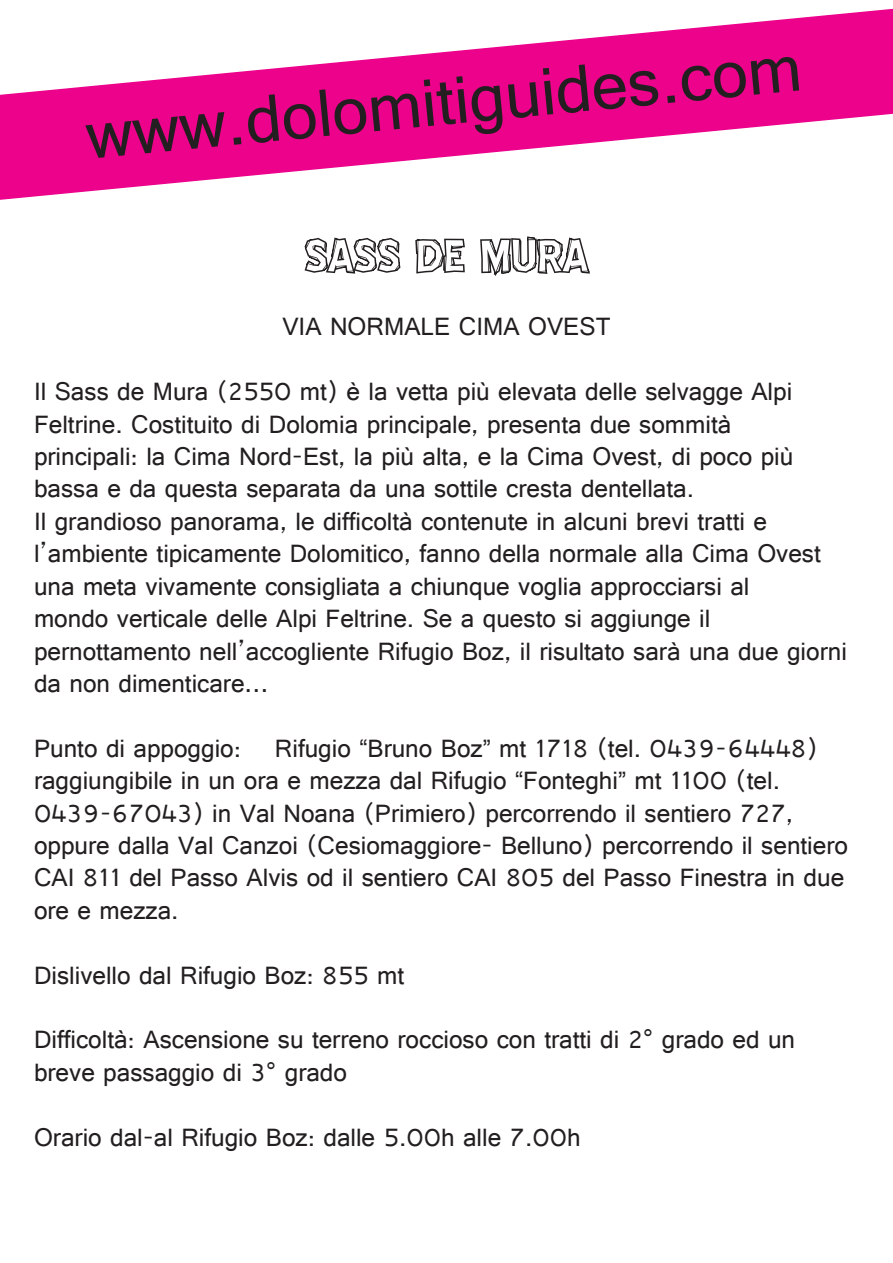
<style>
.page{position:relative;width:893px;height:1263px;background:#fff}
.page>*{position:absolute;margin:0;border:0;box-sizing:border-box;transform-origin:0 0}
.t1{font:72px "Raavi";color:#231f20}
.t2{font:54px "Blue Highway Linocut";color:#fff}
.t3{font:27px/32.4px "Raavi";color:#231f20}
</style>
<div class="page">
<svg style="left:0;top:8px;width:893px;height:192px"></svg>
<svg style="left:266px;top:173px;width:141px;height:101px"></svg>
<svg style="left:414px;top:195px;width:53px;height:79px"></svg>
<svg style="left:479px;top:102px;width:113px;height:174px"></svg>
<h1 class="t1" style="left:82px;top:95px;width:720px;rotate:-6deg">www.dolomitiguides.com</h1>
<h2 class="t2" style="left:305px;top:230px;width:285px">SASS DE MURA</h2>
<p class="t3" style="left:282px;top:310px;width:330px">VIA NORMALE CIMA OVEST</p>
<p class="t3" style="left:34px;top:375px;width:814px">Il Sass de Mura (2550 mt) è la vetta più elevata delle selvagge Alpi Feltrine. Costituito di Dolomia principale, presenta due sommità<br>principali: la Cima Nord-Est, la più alta, e la Cima Ovest, di poco più bassa e da questa separata da una sottile cresta dentellata.<br>Il grandioso panorama, le difficoltà contenute in alcuni brevi tratti e l’ambiente tipicamente Dolomitico, fanno della normale alla Cima Ovest una meta vivamente consigliata a chiunque voglia approcciarsi al<br>mondo verticale delle Alpi Feltrine. Se a questo si aggiunge il pernottamento nell’accogliente Rifugio Boz, il risultato sarà una due giorni da non dimenticare…</p>
<p class="t3" style="left:34px;top:731px;width:815px;text-indent:241px">Rifugio “Bruno Boz” mt 1718 (tel. 0439-64448) raggiungibile in un ora e mezza dal Rifugio “Fonteghi” mt 1100 (tel.<br>0439-67043) in Val Noana (Primiero) percorrendo il sentiero 727, oppure dalla Val Canzoi (Cesiomaggiore- Belluno) percorrendo il sentiero CAI 811 del Passo Alvis od il sentiero CAI 805 del Passo Finestra in due ore e mezza.</p>
<p class="t3" style="left:34px;top:731px;width:209px">Punto di appoggio:</p>
<p class="t3" style="left:34px;top:958px;width:372px">Dislivello dal Rifugio Boz: 855 mt</p>
<p class="t3" style="left:34px;top:1023px;width:763px">Difficoltà: Ascensione su terreno roccioso con tratti di 2° grado ed un breve passaggio di 3° grado</p>
<p class="t3" style="left:34px;top:1120px;width:548px">Orario dal-al Rifugio Boz: dalle 5.00h alle 7.00h</p>
</div>
